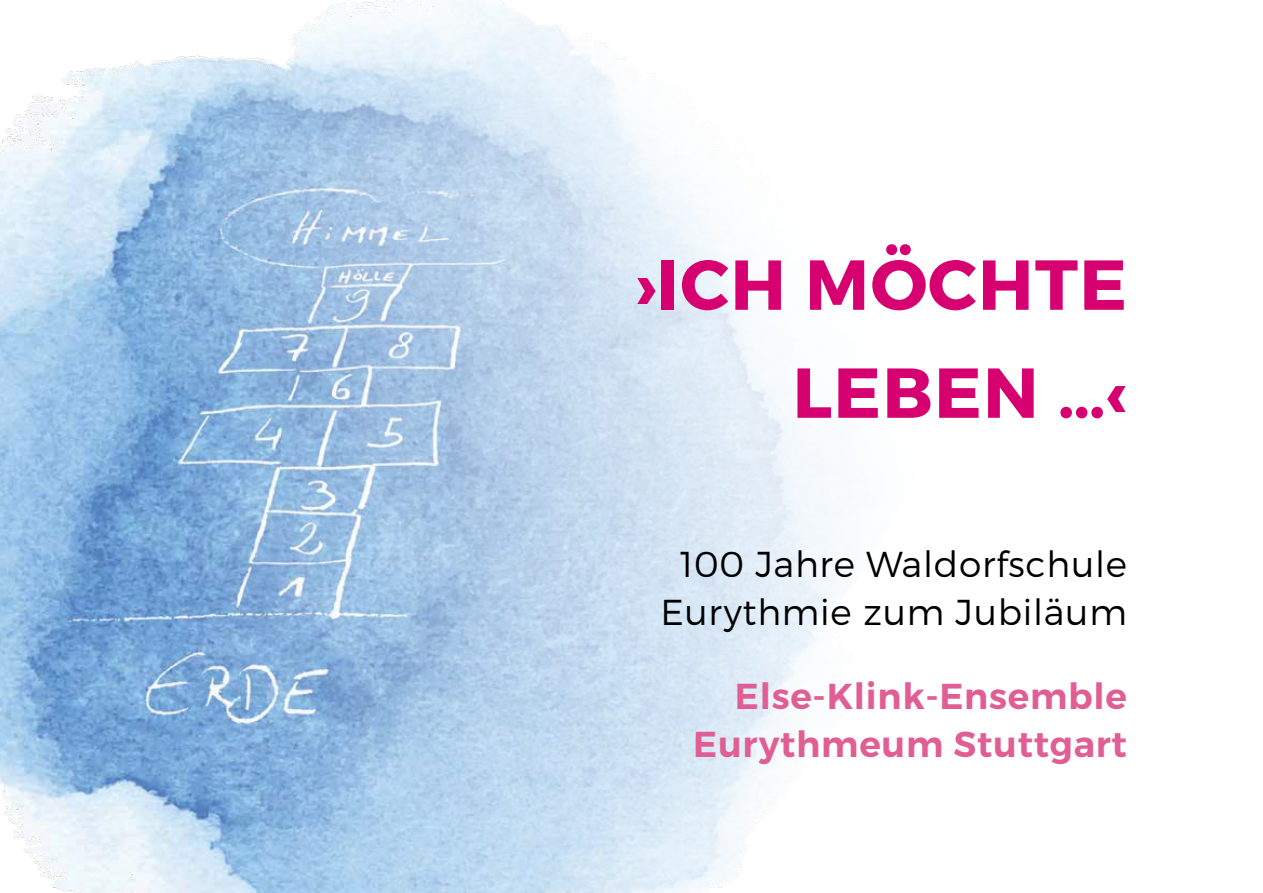
<style>
.page{position:relative;width:1263px;height:893px;background:#fff}
.page>*{position:absolute;margin:0;border:0;box-sizing:border-box;transform-origin:0 0}
.t1{font:700 70.5px/108px "Montserrat";letter-spacing:.02em;color:#d60071;text-align:right}
.t2{font:300 36px/48px "Montserrat";letter-spacing:.02em;color:#000;text-align:center}
.t3{font:600 36px/48px "Montserrat";letter-spacing:.02em;color:#e05e93;text-align:right}
</style>
<div class="page">
<img style="left:0;top:0;width:839px;height:893px">
<h1 class="t1" style="left:635px;top:232px;width:494px">›ICH MÖCHTE<br>LEBEN …‹</h1>
<p class="t2" style="left:660px;top:539px;width:468px">100 Jahre Waldorfschule<br>Eurythmie zum Jubiläum</p>
<p class="t3" style="left:693px;top:672px;width:435px">Else-Klink-Ensemble<br>Eurythmeum Stuttgart</p>
</div>
